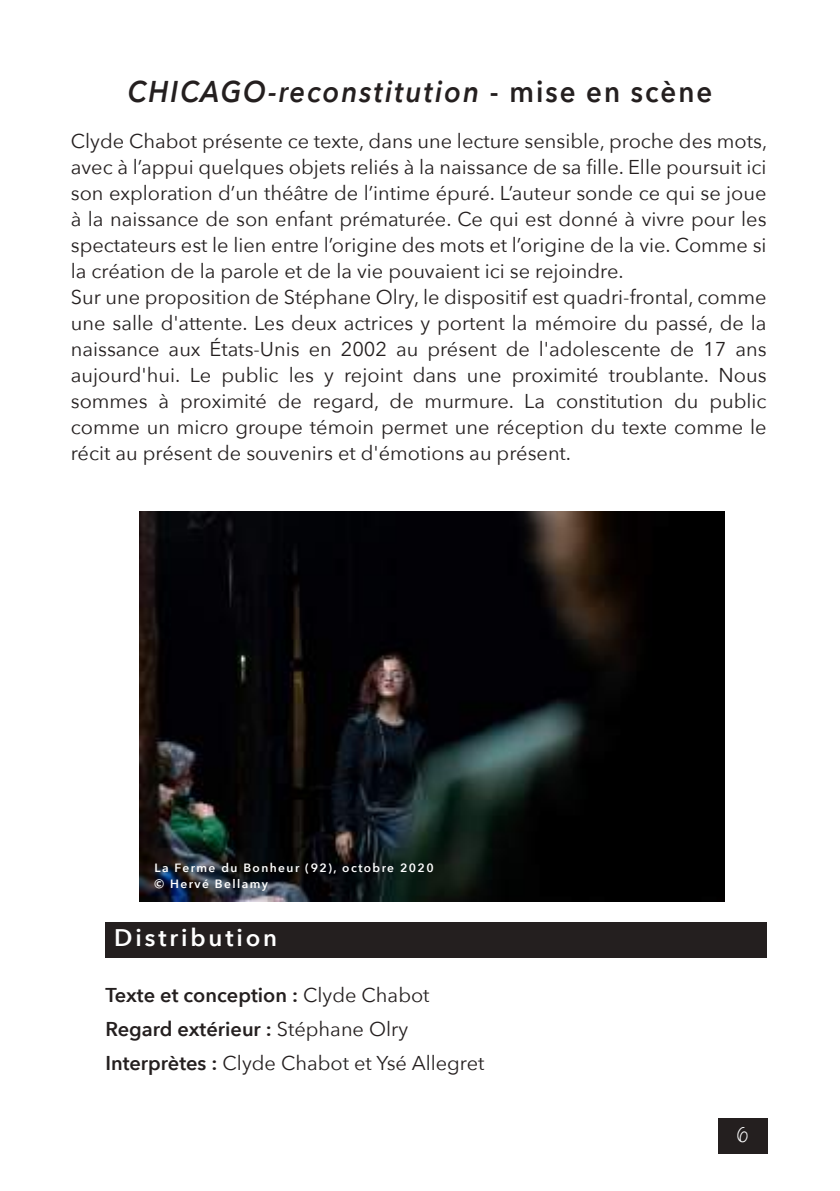
<style>
.page{position:relative;width:840px;height:1191px;background:#fff}
.page>*{position:absolute;margin:0;border:0;box-sizing:border-box;transform-origin:0 0}
.t1{font:italic 600 30px "Avenir Next";letter-spacing:.07em;color:#241f1f;scale:.92 1}
.t2{font:600 24px "Avenir Next";letter-spacing:.12em;color:#fff}
.t3{font:20px/26px "Avenir Next";color:#241f1f}
.t4{font:20px "Buttercake";color:#fff}
.t5{font:600 12px/16px "Avenir Next";letter-spacing:.12em;color:#fff}
.s1{font-style:normal}
.s2{font-weight:600}
</style>
<div class="page">
<div style="left:717px;top:1118px;width:50px;height:35px;background:#241f1f"></div>
<div style="left:105px;top:922px;width:661px;height:35px;background:#241f1f"></div>
<img style="left:140px;top:511px;width:583px;height:390px">
<h1 class="t1" style="left:128px;top:66px;width:636px">CHICAGO-reconstitution <span class="s1">- mise en scène</span></h1>
<p class="t3" style="left:71px;top:127px;width:697px">Clyde Chabot présente ce texte, dans une lecture sensible, proche des mots, avec à l’appui quelques objets reliés à la naissance de sa fille. Elle poursuit ici son exploration d’un théâtre de l’intime épuré. L’auteur sonde ce qui se joue à la naissance de son enfant prématurée. Ce qui est donné à vivre pour les spectateurs est le lien entre l’origine des mots et l’origine de la vie. Comme si la création de la parole et de la vie pouvaient ici se rejoindre.<br>Sur une proposition de Stéphane Olry, le dispositif est quadri-frontal, comme une salle d'attente. Les deux actrices y portent la mémoire du passé, de la naissance aux États-Unis en 2002 au présent de l'adolescente de 17 ans aujourd'hui. Le public les y rejoint dans une proximité troublante. Nous sommes à proximité de regard, de murmure. La constitution du public comme un micro groupe témoin permet une réception du texte comme le récit au présent de souvenirs et d'émotions au présent.</p>
<p class="t5" style="left:154px;top:859px;width:280px">La Ferme du Bonheur (92), octobre 2020 © Hervé Bellamy</p>
<p class="t2" style="left:114px;top:917px;width:164px">Distribution</p>
<p class="t3" style="left:105px;top:977px;width:380px;line-height:34px"><span class="s2">Texte et conception :</span> Clyde Chabot<br><span class="s2">Regard extérieur :</span> Stéphane Olry<br><span class="s2">Interprètes :</span> Clyde Chabot et Ysé Allegret</p>
<p class="t4" style="left:736px;top:1123px;width:13px">6</p>
</div>
